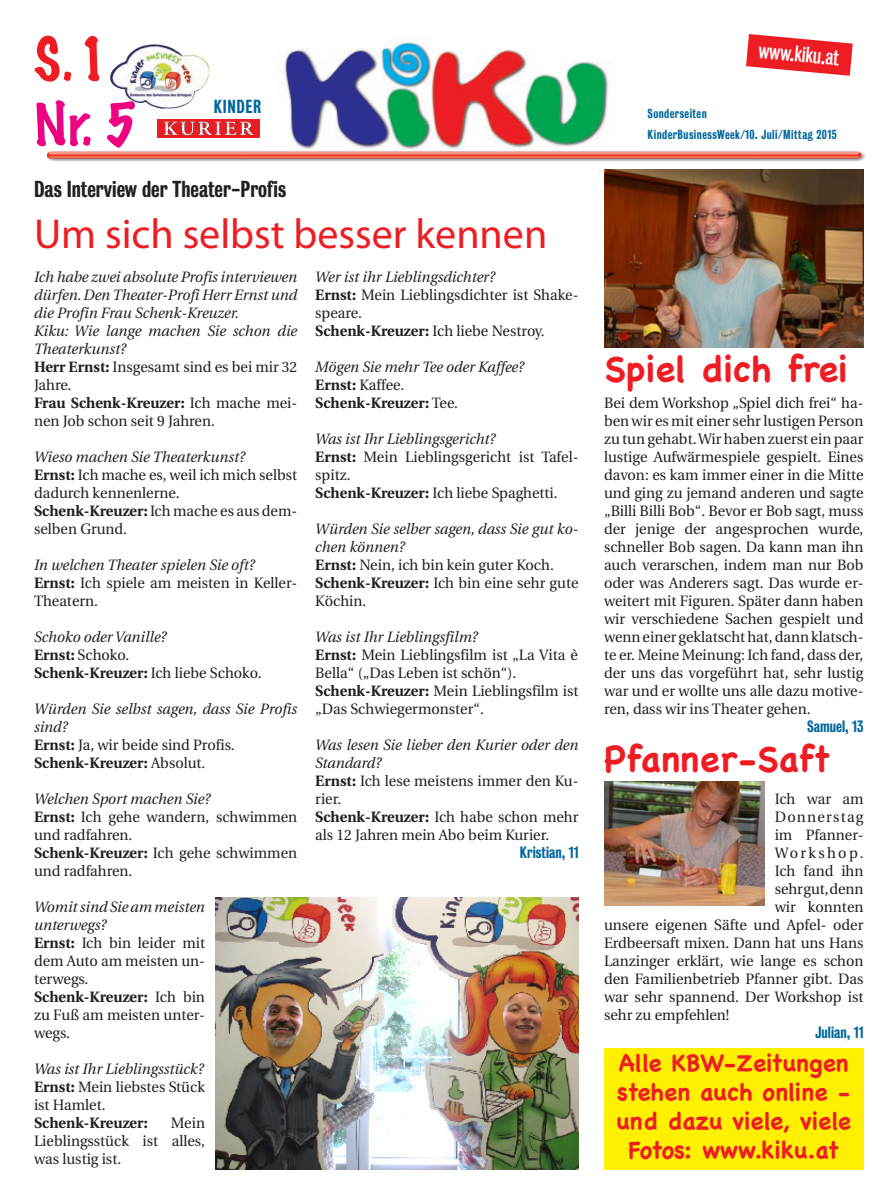
<style>
.page{position:relative;width:872px;height:1191px;background:#fff}
.page>*{position:absolute;margin:0;border:0;box-sizing:border-box;transform-origin:0 0}
.t1{font:100 54px "Marker Felt";color:#ed0282}
.t2{font:100 54px "Marker Felt";color:#ee1d23}
.t3{font:42px "Myriad Pro";color:#ee1d23}
.t4{font:700 36px "Chalkboard";color:#ee1d23}
.t5{font:700 24px/28.8px "Chalkboard";color:#ee1d23;text-align:center}
.t6{font:21px "Bureau Grotesque Three Five";color:#231f20}
.t7{font:20.4px "Bureau Grotesque Three Three";color:#fff}
.t8{font:17.25px "Bureau Grotesque Three Five";letter-spacing:.035em;color:#00679d}
.t9{font:15px/18px "Utopia";color:#231f20}
.t10{font:italic 15px/18px "Utopia";color:#231f20}
.t11{font:15px "Bureau Grotesque Three Five";color:#00679d}
.t12{font:700 15px "Utopia";color:#231f20}
.t13{font:15px "Utopia";letter-spacing:.085em;color:#231f20}
.t14{font:15px "Utopia";letter-spacing:.16em;color:#231f20}
.t15{font:12px/20.4px "Bureau Grotesque Three Five";letter-spacing:.035em;color:#00679d}
.s1{font-weight:700;font-style:normal}
.s2{font-style:normal}
.s3{font-style:italic}
.s4{font-weight:700}
</style>
<div class="page">
<img style="left:46px;top:151px;width:819px;height:11px">
<div style="left:157px;top:119px;width:103px;height:19px;background:#e81e24"></div>
<svg style="left:164px;top:122px;width:90px;height:13px"></svg>
<svg style="left:746px;top:34px;width:106px;height:42px"></svg>
<img style="left:284px;top:42px;width:325px;height:108px">
<img style="left:110px;top:44px;width:100px;height:65px">
<div style="left:604px;top:1048px;width:259px;height:121px;background:#fff101"></div>
<img style="left:215px;top:897px;width:363px;height:272px">
<img style="left:604px;top:169px;width:259px;height:178px">
<img style="left:604px;top:782px;width:160px;height:123px">
<h1 class="t2" style="left:34px;top:33px;width:76px">S.1</h1>
<h1 class="t1" style="left:34px;top:98px;width:104px">Nr. 5</h1>
<p class="t8" style="left:214px;top:96px;width:49px">KINDER</p>
<h3 class="t6" style="left:34px;top:177px;width:254px">Das Interview der Theater-Profis</h3>
<h2 class="t3" style="left:34px;top:208px;width:515px">Um sich selbst besser kennen</h2>
<p class="t10" style="left:34px;top:268px;width:265px">Ich habe zwei absolute Profis interviewen dürfen. Den Theater-Profi Herr Ernst und die Profin Frau Schenk-Kreuzer.<br>Kiku: Wie lange machen Sie schon die<br>Theaterkunst?<br><span class="s1">Herr Ernst:</span> <span class="s2">Insgesamt sind es bei mir 32<br>Jahre.<br></span><span class="s1">Frau Schenk-Kreuzer:</span> <span class="s2">Ich mache mei&shy;nen Job schon seit 9 Jahren.</span></p>
<p class="t9" style="left:34px;top:448px;width:265px"><span class="s3">Wieso machen Sie Theaterkunst?<br></span><span class="s4">Ernst:</span> Ich mache es, weil ich mich selbst dadurch kennenlerne.<br><span class="s4">Schenk-Kreuzer:</span> Ich mache es aus dem&shy;selben Grund.</p>
<p class="t9" style="left:34px;top:556px;width:265px"><span class="s3">In welchen Theater spielen Sie oft?<br></span><span class="s4">Ernst:</span> Ich spiele am meisten in Keller-<br>Theatern.</p>
<p class="t9" style="left:34px;top:628px;width:229px"><span class="s3">Schoko oder Vanille?<br></span><span class="s4">Ernst:</span> Schoko.<br><span class="s4">Schenk-Kreuzer:</span> Ich liebe Schoko.</p>
<p class="t10" style="left:34px;top:700px;width:265px">Würden Sie selbst sagen, dass Sie Profis sind?<br><span class="s1">Ernst:</span> <span class="s2">Ja, wir beide sind Profis.<br></span><span class="s1">Schenk-Kreuzer:</span> <span class="s2">Absolut.</span></p>
<p class="t9" style="left:34px;top:790px;width:265px"><span class="s3">Welchen Sport machen Sie?<br></span><span class="s4">Ernst:</span> Ich gehe wandern, schwimmen und radfahren.<br><span class="s4">Schenk-Kreuzer:</span> Ich gehe schwimmen und radfahren.</p>
<p class="t9" style="left:34px;top:898px;width:172px"><span class="s3">Womit sind Sie am meisten unterwegs?<br></span><span class="s4">Ernst:</span> Ich bin leider mit dem Auto am meisten un&shy;terwegs.<br><span class="s4">Schenk-Kreuzer:</span> Ich bin zu Fuß am meisten unter&shy;wegs.</p>
<p class="t9" style="left:34px;top:1060px;width:172px;text-align:justify"><span class="s3">Was ist Ihr Lieblingsstück?<br></span><span class="s4">Ernst:</span> Mein liebstes Stück ist Hamlet.</p>
<p class="t12" style="left:34px;top:1114px;width:115px">Schenk-Kreuzer:</p>
<p class="t9" style="left:315px;top:268px;width:265px"><span class="s3">Wer ist ihr Lieblingsdichter?<br></span><span class="s4">Ernst:</span> Mein Lieblingsdichter ist Shake&shy;speare.<br><span class="s4">Schenk-Kreuzer:</span> Ich liebe Nestroy.</p>
<p class="t10" style="left:315px;top:358px;width:211px">Mögen Sie mehr Tee oder Kaffee?<br><span class="s1">Ernst:</span> <span class="s2">Kaffee.<br></span><span class="s1">Schenk-Kreuzer:</span> <span class="s2">Tee.</span></p>
<p class="t9" style="left:315px;top:430px;width:265px"><span class="s3">Was ist Ihr Lieblingsgericht?<br></span><span class="s4">Ernst:</span> Mein Lieblingsgericht ist Tafel&shy;spitz.<br><span class="s4">Schenk-Kreuzer:</span> Ich liebe Spaghetti.</p>
<p class="t9" style="left:315px;top:520px;width:265px"><span class="s3">Würden Sie selber sagen, dass Sie gut ko&shy;chen können?<br></span><span class="s4">Ernst:</span> Nein, ich bin kein guter Koch.<br><span class="s4">Schenk-Kreuzer:</span> Ich bin eine sehr gute<br>Köchin.</p>
<p class="t9" style="left:315px;top:628px;width:265px"><span class="s3">Was ist Ihr Lieblingsfilm?<br></span><span class="s4">Ernst:</span> Mein Lieblingsfilm ist „La Vita e` Bella“ („Das Leben ist schön“).<br><span class="s4">Schenk-Kreuzer:</span> Mein Lieblingsfilm ist „Das Schwiegermonster“.</p>
<p class="t9" style="left:315px;top:736px;width:265px"><span class="s3">Was lesen Sie lieber den Kurier oder den<br>Standard?<br></span><span class="s4">Ernst:</span> Ich lese meistens immer den Ku&shy;rier.<br><span class="s4">Schenk-Kreuzer:</span> Ich habe schon mehr als 12 Jahren mein Abo beim Kurier.</p>
<p class="t11" style="left:520px;top:843px;width:60px">Kristian, 11</p>
<p class="t9" style="left:34px;top:1114px;width:172px;text-align:justify;text-indent:137px">Mein Lieblingsstück ist alles, was lustig ist.</p>
<h3 class="t7" style="left:759px;top:39px;width:82px;rotate:5deg">www.kiku.at</h3>
<p class="t15" style="left:647px;top:104px;width:191px">Sonderseiten<br>KinderBusinessWeek/10. Juli/Mittag 2015</p>
<h3 class="t4" style="left:604px;top:347px;width:246px">Spiel dich frei</h3>
<p class="t9" style="left:604px;top:394px;width:261px;text-align:justify">Bei dem Workshop „Spiel dich frei“ ha&shy;ben wir es mit einer sehr lustigen Person zu tun gehabt. Wir haben zuerst ein paar lustige Aufwärmespiele gespielt. Eines davon: es kam immer einer in die Mitte und ging zu jemand anderen und sagte „Billi Billi Bob“. Bevor er Bob sagt, muss der jenige der angesprochen wurde, schneller Bob sagen. Da kann man ihn auch verarschen, indem man nur Bob oder was Anderers sagt. Das wurde er&shy;weitert mit Figuren. Später dann haben wir verschiedene Sachen gespielt und wenn einer geklatscht hat, dann klatsch&shy;te er. Meine Meinung: Ich fand, dass der, der uns das vorgeführt hat, sehr lustig war und er wollte uns alle dazu motive&shy;ren, dass wir ins Theater gehen.</p>
<p class="t11" style="left:807px;top:717px;width:58px">Samuel, 13</p>
<h3 class="t4" style="left:604px;top:737px;width:228px">Pfanner-Saft</h3>
<p class="t9" style="left:774px;top:790px;width:90px">Ich war am</p>
<p class="t13" style="left:774px;top:808px;width:90px">Donnerstag</p>
<p class="t9" style="left:774px;top:826px;width:90px">im Pfanner-</p>
<p class="t14" style="left:774px;top:844px;width:90px">Workshop.</p>
<p class="t9" style="left:774px;top:862px;width:90px">Ich fand ihn</p>
<p class="t9" style="left:774px;top:880px;width:90px">sehr gut, denn</p>
<p class="t9" style="left:774px;top:898px;width:90px">wir konnten</p>
<p class="t9" style="left:604px;top:916px;width:261px">unsere eigenen Säfte und Apfel- oder</p>
<p class="t9" style="left:604px;top:934px;width:261px">Erdbeersaft mixen. Dann hat uns Hans</p>
<p class="t9" style="left:604px;top:952px;width:261px">Lanzinger erklärt, wie lange es schon</p>
<p class="t9" style="left:604px;top:970px;width:261px">den Familienbetrieb Pfanner gibt. Das</p>
<p class="t9" style="left:604px;top:988px;width:261px">war sehr spannend. Der Workshop ist</p>
<p class="t9" style="left:604px;top:1006px;width:127px">sehr zu empfehlen!</p>
<p class="t11" style="left:815px;top:1023px;width:50px">Julian, 11</p>
<h3 class="t5" style="left:616px;top:1048px;width:236px">Alle KBW-Zeitungen stehen auch online - und dazu viele, viele<br>Fotos: www.kiku.at</h3>
</div>
